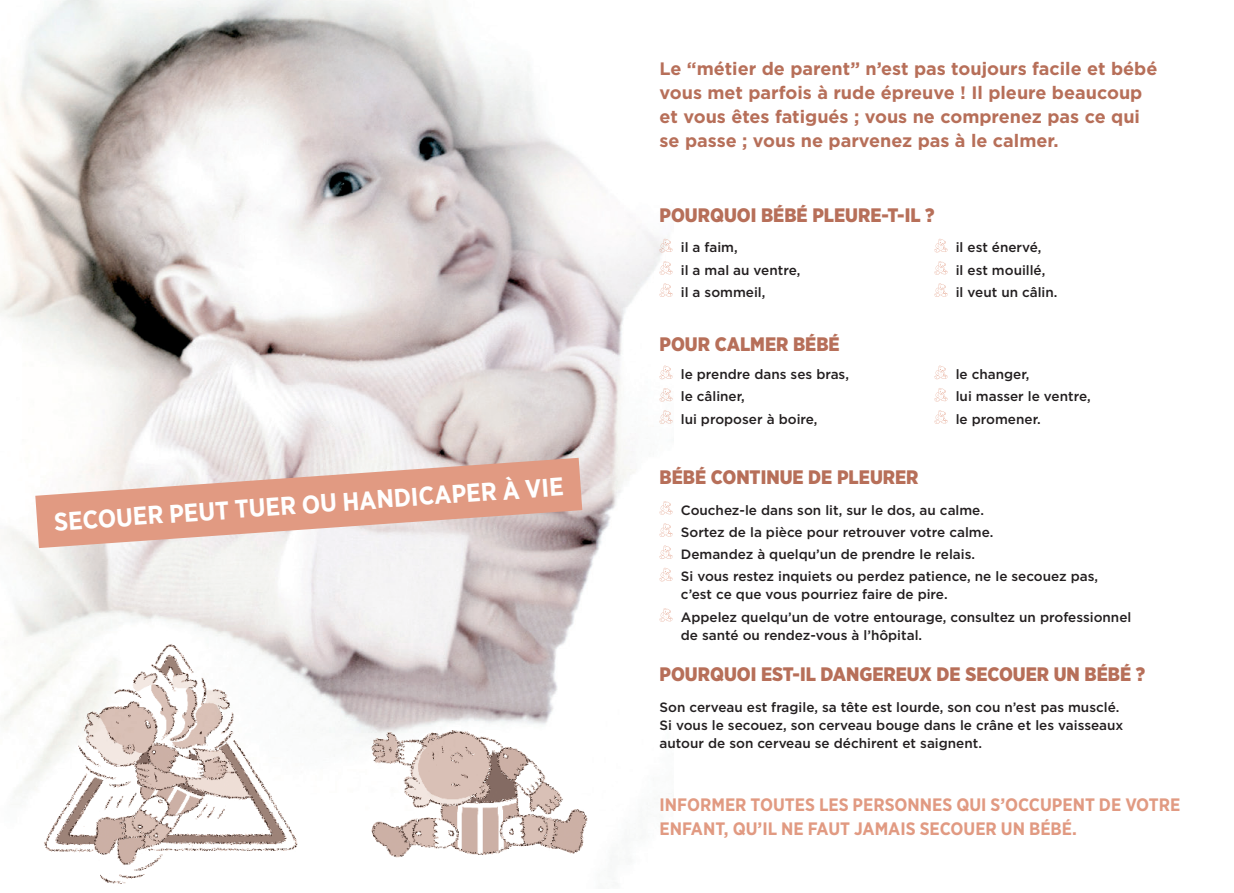
<style>
.page{position:relative;width:1234px;height:893px;background:#fff}
.page>*{position:absolute;margin:0;border:0;box-sizing:border-box;transform-origin:0 0}
.Normal_e{font:700 25.5px "Gotham Narrow";color:#fff}
.Normal_e-2{font:900 19.5px "Gotham Narrow";color:#b76f59}
.Normal_e-3{font:700 18px/24px "Gotham";color:#b76f59}
.t1{font:700 18px/24px "Gotham Narrow";color:#e19a82}
.t2{font:500 13.5px/18px "Gotham";color:#231f20}
</style>
<div class="page">
<img style="left:0;top:0;width:673px;height:793px">
<img style="left:37px;top:632px;width:268px;height:252px">
<img style="left:361px;top:722px;width:232px;height:136px">
<svg style="left:35px;top:458px;width:547px;height:90px;fill:#e19a82"></svg>
<svg style="left:659px;top:239px;width:13px;height:13px"></svg>
<svg style="left:659px;top:261px;width:13px;height:14px"></svg>
<svg style="left:659px;top:283px;width:13px;height:14px"></svg>
<svg style="left:934px;top:239px;width:13px;height:13px"></svg>
<svg style="left:934px;top:261px;width:13px;height:14px"></svg>
<svg style="left:934px;top:283px;width:13px;height:14px"></svg>
<svg style="left:659px;top:366px;width:13px;height:13px"></svg>
<svg style="left:659px;top:388px;width:13px;height:13px"></svg>
<svg style="left:659px;top:410px;width:13px;height:14px"></svg>
<svg style="left:934px;top:366px;width:13px;height:13px"></svg>
<svg style="left:934px;top:388px;width:13px;height:13px"></svg>
<svg style="left:934px;top:410px;width:13px;height:14px"></svg>
<svg style="left:659px;top:501px;width:13px;height:13px"></svg>
<svg style="left:659px;top:523px;width:13px;height:14px"></svg>
<svg style="left:659px;top:546px;width:13px;height:13px"></svg>
<svg style="left:659px;top:568px;width:13px;height:13px"></svg>
<svg style="left:659px;top:608px;width:13px;height:13px"></svg>
<p class="Normal_e" style="left:53px;top:506px;width:512px;rotate:-4deg">SECOUER PEUT TUER OU HANDICAPER À VIE</p>
<p class="Normal_e-3" style="left:659px;top:57px;width:499px">Le “métier de parent” n’est pas toujours facile et bébé vous met parfois à rude épreuve ! Il pleure beaucoup et vous êtes fatigués ; vous ne comprenez pas ce qui se passe ; vous ne parvenez pas à le calmer.</p>
<p class="Normal_e-2" style="left:659px;top:202px;width:276px">POURQUOI BÉBÉ PLEURE-T-IL ?</p>
<p class="t2" style="left:680px;top:238px;width:58px">il a faim,</p>
<p class="t2" style="left:680px;top:261px;width:121px">il a mal au ventre,</p>
<p class="t2" style="left:680px;top:283px;width:86px">il a sommeil,</p>
<p class="Normal_e-2" style="left:659px;top:331px;width:181px">POUR CALMER BÉBÉ</p>
<p class="t2" style="left:680px;top:365px;width:170px">le prendre dans ses bras,</p>
<p class="t2" style="left:680px;top:387px;width:65px">le câliner,</p>
<p class="t2" style="left:680px;top:410px;width:138px">lui proposer à boire,</p>
<p class="t2" style="left:955px;top:238px;width:87px">il est énervé,</p>
<p class="t2" style="left:955px;top:261px;width:91px">il est mouillé,</p>
<p class="t2" style="left:955px;top:283px;width:103px">il veut un câlin.</p>
<p class="t2" style="left:955px;top:365px;width:75px">le changer,</p>
<p class="t2" style="left:955px;top:387px;width:136px">lui masser le ventre,</p>
<p class="t2" style="left:955px;top:410px;width:86px">le promener.</p>
<p class="Normal_e-2" style="left:659px;top:465px;width:260px">BÉBÉ CONTINUE DE PLEURER</p>
<p class="t2" style="left:680px;top:501px;width:304px">Couchez-le dans son lit, sur le dos, au calme.</p>
<p class="t2" style="left:680px;top:523px;width:314px">Sortez de la pièce pour retrouver votre calme.</p>
<p class="t2" style="left:680px;top:545px;width:296px">Demandez à quelqu’un de prendre le relais.</p>
<p class="t2" style="left:680px;top:567px;width:419px">Si vous restez inquiets ou perdez patience, ne le secouez pas, c’est ce que vous pourriez faire de pire.</p>
<p class="t2" style="left:680px;top:608px;width:452px">Appelez quelqu’un de votre entourage, consultez un professionnel de santé ou rendez-vous à l’hôpital.</p>
<p class="Normal_e-2" style="left:659px;top:662px;width:487px">POURQUOI EST-IL DANGEREUX DE SECOUER UN BÉBÉ ?</p>
<p class="t2" style="left:659px;top:698px;width:461px">Son cerveau est fragile, sa tête est lourde, son cou n’est pas musclé.</p>
<p class="t2" style="left:659px;top:716px;width:465px">Si vous le secouez, son cerveau bouge dans le crâne et les vaisseaux autour de son cerveau se déchirent et saignent.</p>
<p class="t1" style="left:659px;top:793px;width:522px">INFORMER TOUTES LES PERSONNES QUI S’OCCUPENT DE VOTRE<br>ENFANT, QU’IL NE FAUT JAMAIS SECOUER UN BÉBÉ.</p>
</div>
